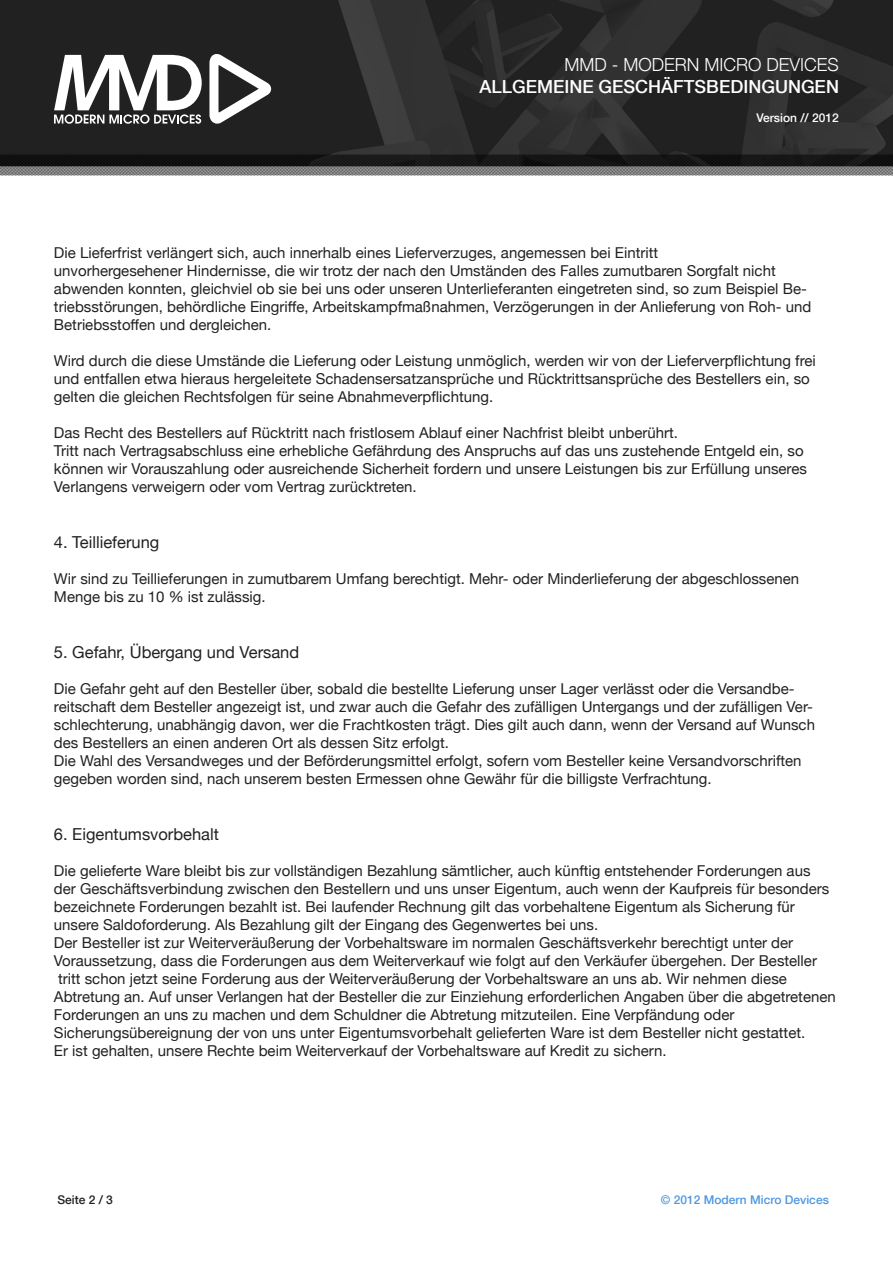
<style>
.page{position:relative;width:893px;height:1263px;background:#fff}
.page>*{position:absolute;margin:0;border:0;box-sizing:border-box;transform-origin:0 0}
.t1{font:500 18px "Helvetica Neue";color:#fff}
.t2{font:300 18px "Helvetica Neue";color:#fff}
.t3{font:16.5px "Helvetica Neue";color:#212121}
.t4{font:15px/18px "Helvetica Neue";color:#212121}
.t5{font:500 12px "Helvetica Neue";color:#4d98e0}
.t6{font:500 12px "Helvetica Neue";color:#fff}
.t7{font:500 12px "Helvetica Neue";color:#231f20}
</style>
<div class="page">
<img style="left:0;top:0;width:893px;height:176px">
<svg style="left:209px;top:54px;width:62px;height:70px"></svg>
<svg style="left:54px;top:55px;width:148px;height:69px"></svg>
<p class="t2" style="left:564px;top:50px;width:276px">MMD - MODERN MICRO DEVICES</p>
<p class="t1" style="left:479px;top:72px;width:361px">ALLGEMEINE GESCHÄFTSBEDINGUNGEN</p>
<p class="t6" style="left:756px;top:108px;width:84px">Version // 2012</p>
<p class="t4" style="left:54px;top:243px;width:606px">Die Lieferfrist verlängert sich, auch innerhalb eines Lieferverzuges, angemessen bei Eintritt</p>
<p class="t4" style="left:54px;top:261px;width:723px">unvorhergesehener Hindernisse, die wir trotz der nach den Umständen des Falles zumutbaren Sorgfalt nicht</p>
<p class="t4" style="left:54px;top:279px;width:759px">abwenden konnten, gleichviel ob sie bei uns oder unseren Unterlieferanten eingetreten sind, so zum Beispiel Be&shy;triebsstörungen, behördliche Eingriffe, Arbeitskampfmaßnahmen, Verzögerungen in der Anlieferung von Roh- und<br>Betriebsstoffen und dergleichen.</p>
<p class="t4" style="left:54px;top:351px;width:763px">Wird durch die diese Umstände die Lieferung oder Leistung unmöglich, werden wir von der Lieferverpflichtung frei und entfallen etwa hieraus hergeleitete Schadensersatzansprüche und Rücktrittsansprüche des Bestellers ein, so gelten die gleichen Rechtsfolgen für seine Abnahmeverpflichtung.</p>
<p class="t4" style="left:54px;top:423px;width:625px">Das Recht des Bestellers auf Rücktritt nach fristlosem Ablauf einer Nachfrist bleibt unberührt.</p>
<p class="t4" style="left:54px;top:441px;width:754px">Tritt nach Vertragsabschluss eine erhebliche Gefährdung des Anspruchs auf das uns zustehende Entgeld ein, so können wir Vorauszahlung oder ausreichende Sicherheit fordern und unsere Leistungen bis zur Erfüllung unseres<br>Verlangens verweigern oder vom Vertrag zurücktreten.</p>
<p class="t3" style="left:54px;top:528px;width:107px">4. Teillieferung</p>
<p class="t4" style="left:54px;top:568px;width:747px">Wir sind zu Teillieferungen in zumutbarem Umfang berechtigt. Mehr- oder Minderlieferung der abgeschlossenen</p>
<p class="t4" style="left:54px;top:586px;width:213px">Menge bis zu 10 % ist zulässig.</p>
<p class="t3" style="left:54px;top:638px;width:247px">5. Gefahr, Übergang und Versand</p>
<p class="t4" style="left:54px;top:678px;width:762px">Die Gefahr geht auf den Besteller über, sobald die bestellte Lieferung unser Lager verlässt oder die Versandbe&shy;reitschaft dem Besteller angezeigt ist, und zwar auch die Gefahr des zufälligen Untergangs und der zufälligen Ver&shy;schlechterung, unabhängig davon, wer die Frachtkosten trägt. Dies gilt auch dann, wenn der Versand auf Wunsch des Bestellers an einen anderen Ort als dessen Sitz erfolgt.</p>
<p class="t4" style="left:54px;top:750px;width:749px">Die Wahl des Versandweges und der Beförderungsmittel erfolgt, sofern vom Besteller keine Versandvorschriften</p>
<p class="t4" style="left:54px;top:768px;width:659px">gegeben worden sind, nach unserem besten Ermessen ohne Gewähr für die billigste Verfrachtung.</p>
<p class="t3" style="left:54px;top:819px;width:167px">6. Eigentumsvorbehalt</p>
<p class="t4" style="left:54px;top:860px;width:758px">Die gelieferte Ware bleibt bis zur vollständigen Bezahlung sämtlicher, auch künftig entstehender Forderungen aus</p>
<p class="t4" style="left:54px;top:878px;width:777px">der Geschäftsverbindung zwischen den Bestellern und uns unser Eigentum, auch wenn der Kaufpreis für besonders bezeichnete Forderungen bezahlt ist. Bei laufender Rechnung gilt das vorbehaltene Eigentum als Sicherung für</p>
<p class="t4" style="left:54px;top:914px;width:546px">unsere Saldoforderung. Als Bezahlung gilt der Eingang des Gegenwertes bei uns.</p>
<p class="t4" style="left:54px;top:932px;width:741px">Der Besteller ist zur Weiterveräußerung der Vorbehaltsware im normalen Geschäftsverkehr berechtigt unter der</p>
<p class="t4" style="left:54px;top:950px;width:764px">Voraussetzung, dass die Forderungen aus dem Weiterverkauf wie folgt auf den Verkäufer übergehen. Der Besteller</p>
<p class="t4" style="left:58px;top:968px;width:730px">tritt schon jetzt seine Forderung aus der Weiterveräußerung der Vorbehaltsware an uns ab. Wir nehmen diese</p>
<p class="t4" style="left:54px;top:986px;width:783px">Abtretung an. Auf unser Verlangen hat der Besteller die zur Einziehung erforderlichen Angaben über die abgetretenen<br>Forderungen an uns zu machen und dem Schuldner die Abtretung mitzuteilen. Eine Verpfändung oder</p>
<p class="t4" style="left:54px;top:1022px;width:753px">Sicherungsübereignung der von uns unter Eigentumsvorbehalt gelieferten Ware ist dem Besteller nicht gestattet.</p>
<p class="t4" style="left:54px;top:1040px;width:614px">Er ist gehalten, unsere Rechte beim Weiterverkauf der Vorbehaltsware auf Kredit zu sichern.</p>
<p class="t7" style="left:57px;top:1190px;width:57px">Seite 2 / 3</p>
<p class="t5" style="left:661px;top:1190px;width:170px">© 2012 Modern Micro Devices</p>
</div>
